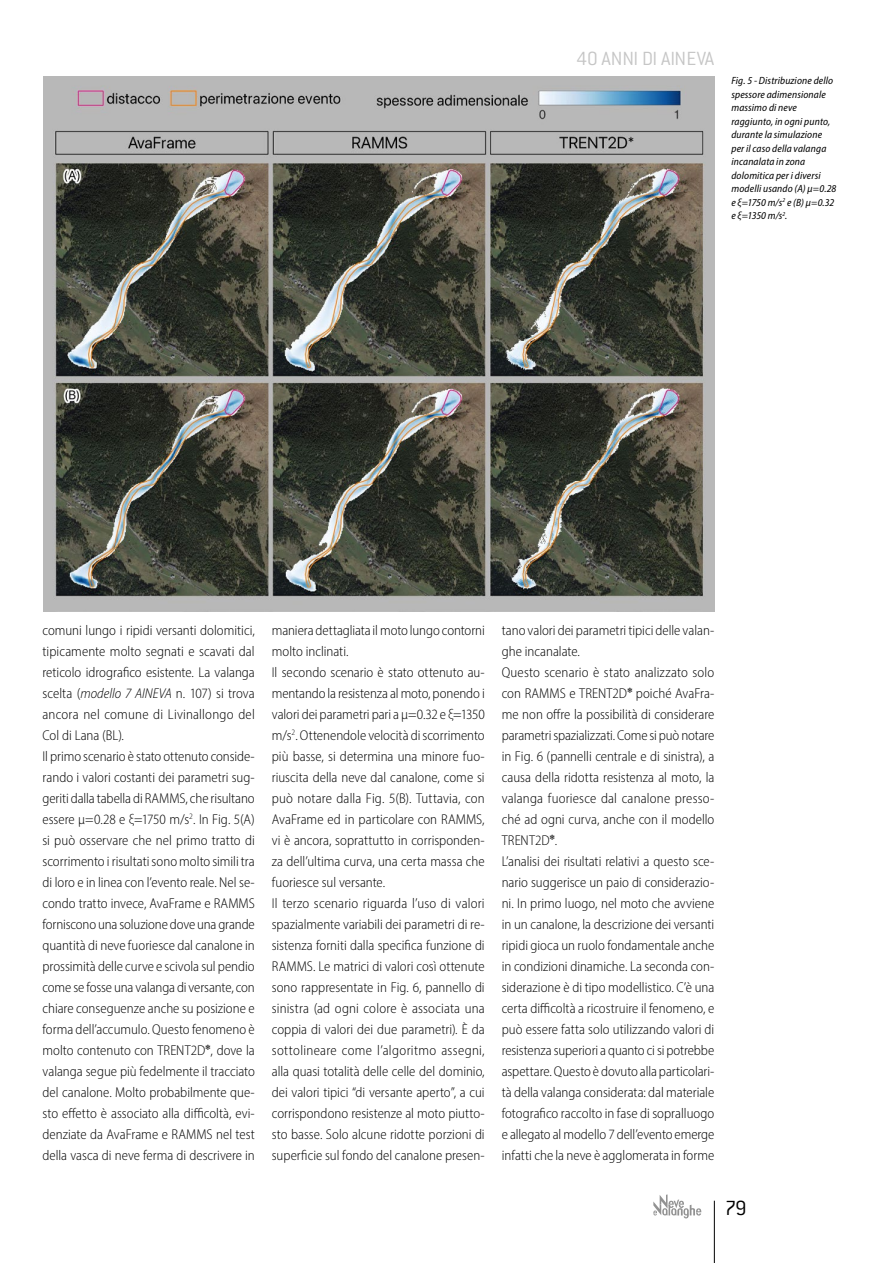
<style>
.page{position:relative;width:893px;height:1263px;background:#fff}
.page>*{position:absolute;margin:0;border:0;box-sizing:border-box;transform-origin:0 0}
.t1{font:300 22.5px "Conduit ITC";color:#000}
.t2{font:300 21px "Conduit ITC";letter-spacing:-.005em;color:#c6c6c6}
.t3{font:300 semi-condensed 14.25px/21px "Myriad Pro";color:#000}
.t4{font:italic semi-condensed 10.5px/13.5px "Myriad Pro";letter-spacing:.015em;color:#000}
.s1{font-style:italic}
</style>
<div class="page">
<hr style="left:714px;top:1201px;width:1px;height:62px;background:#000">
<svg style="left:653px;top:1194px;width:48px;height:24px"></svg>
<img style="left:43px;top:77px;width:672px;height:534px">
<h2 class="t2" style="left:576px;top:47px;width:139px">40 ANNI DI AINEVA</h2>
<p class="t4" style="left:731px;top:74px;width:107px">Fig. 5 - Distribuzione dello spessore adimensionale massimo di neve raggiunto, in ogni punto, durante la simulazione per il caso della valanga incanalata in zona dolomitica per i diversi modelli usando (A) μ=0.28 e ξ=1750 m/s<sup>2</sup> e (B) μ=0.32 e ξ=1350 m/s<sup>2</sup>.</p>
<p class="t3" style="left:43px;top:620px;width:214px">comuni lungo i ripidi versanti dolomitici, tipicamente molto segnati e scavati dal reticolo idrografico esistente. La valanga scelta (<span class="s1">modello 7 AINEVA</span> n. 107) si trova ancora nel comune di Livinallongo del Col di Lana (BL).<br>Il primo scenario è stato ottenuto conside&shy;rando i valori costanti dei parametri sug&shy;geriti dalla tabella di RAMMS, che risultano essere μ=0.28 e ξ=1750 m/s<sup>2</sup>. In Fig. 5(A) si può osservare che nel primo tratto di scorrimento i risultati sono molto simili tra di loro e in linea con l’evento reale. Nel se&shy;condo tratto invece, AvaFrame e RAMMS forniscono una soluzione dove una grande quantità di neve fuoriesce dal canalone in prossimità delle curve e scivola sul pendio come se fosse una valanga di versante, con chiare conseguenze anche su posizione e forma dell’accumulo. Questo fenomeno è molto contenuto con TRENT2D<sup>❄</sup>, dove la valanga segue più fedelmente il tracciato del canalone. Molto probabilmente que&shy;sto effetto è associato alla difficoltà, evi&shy;denziate da AvaFrame e RAMMS nel test della vasca di neve ferma di descrivere in</p>
<p class="t3" style="left:272px;top:620px;width:214px">maniera dettagliata il moto lungo contorni molto inclinati.<br>Il secondo scenario è stato ottenuto au&shy;mentando la resistenza al moto, ponendo i valori dei parametri pari a μ=0.32 e ξ=1350 m/s<sup>2</sup>. Ottenendole velocità di scorrimento più basse, si determina una minore fuo&shy;riuscita della neve dal canalone, come si può notare dalla Fig. 5(B). Tuttavia, con AvaFrame ed in particolare con RAMMS, vi è ancora, soprattutto in corrisponden&shy;za dell’ultima curva, una certa massa che fuoriesce sul versante.<br>Il terzo scenario riguarda l’uso di valori spazialmente variabili dei parametri di re&shy;sistenza forniti dalla specifica funzione di RAMMS. Le matrici di valori così ottenute sono rappresentate in Fig. 6, pannello di sinistra (ad ogni colore è associata una coppia di valori dei due parametri). È da sottolineare come l’algoritmo assegni, alla quasi totalità delle celle del dominio, dei valori tipici “di versante aperto”, a cui corrispondono resistenze al moto piutto&shy;sto basse. Solo alcune ridotte porzioni di superficie sul fondo del canalone presen-</p>
<p class="t3" style="left:502px;top:620px;width:214px">tano valori dei parametri tipici delle valan&shy;ghe incanalate.<br>Questo scenario è stato analizzato solo con RAMMS e TRENT2D<sup>❄</sup> poiché AvaFra&shy;me non offre la possibilità di considerare parametri spazializzati. Come si può notare in Fig. 6 (pannelli centrale e di sinistra), a causa della ridotta resistenza al moto, la valanga fuoriesce dal canalone presso&shy;ché ad ogni curva, anche con il modello TRENT2D<sup>❄</sup>.<br>L’analisi dei risultati relativi a questo sce&shy;nario suggerisce un paio di considerazio&shy;ni. In primo luogo, nel moto che avviene in un canalone, la descrizione dei versanti ripidi gioca un ruolo fondamentale anche in condizioni dinamiche. La seconda con&shy;siderazione è di tipo modellistico. C’è una certa difficoltà a ricostruire il fenomeno, e può essere fatta solo utilizzando valori di resistenza superiori a quanto ci si potrebbe aspettare. Questo è dovuto alla particolari&shy;tà della valanga considerata: dal materiale fotografico raccolto in fase di sopralluogo e allegato al modello 7 dell’evento emerge infatti che la neve è agglomerata in forme</p>
<h1 class="t1" style="left:725px;top:1195px;width:23px">79</h1>
</div>
